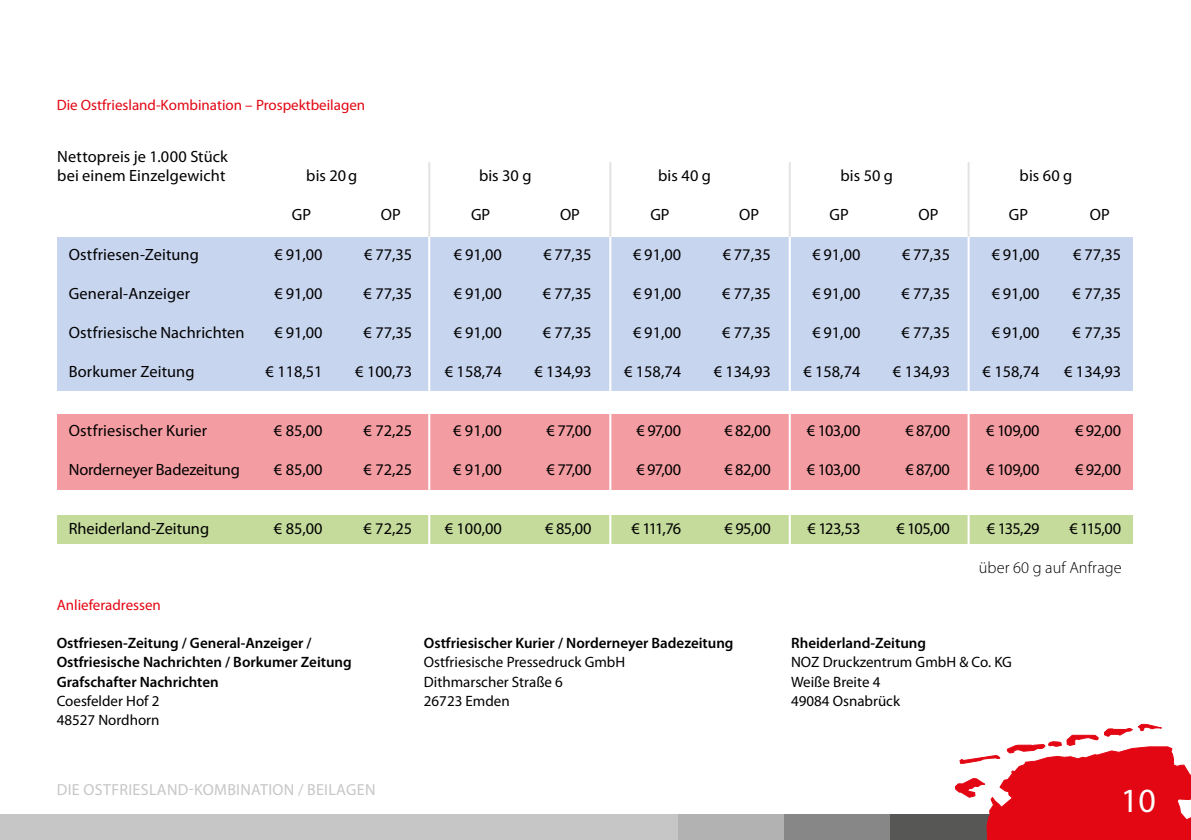
<style>
.page{position:relative;width:1191px;height:840px;background:#fff}
.page>*{position:absolute;margin:0;border:0;box-sizing:border-box;transform-origin:0 0}
.t1{font:34px "Myriad Pro";color:#fff}
.t2{font:16.4px/19.6px "Myriad Pro";color:#000}
.t3{font:300 16.4px "Myriad Pro";letter-spacing:.01em;color:#000}
.Seiteninhalt{font:16px "Myriad Pro";letter-spacing:.02em;color:#c6c6c6}
.GS{font:600 15px "Myriad Pro";color:#000}
.GS-2{font:15px "Myriad Pro";color:#000}
.GS-3{font:15px "Myriad Pro";color:#e30613}
</style>
<div class="page">
<div style="left:0;top:814px;width:678px;height:25px;background:#c6c6c6"></div>
<div style="left:890px;top:814px;width:106px;height:25px;background:#575756"></div>
<div style="left:784px;top:814px;width:106px;height:25px;background:#878787"></div>
<div style="left:678px;top:814px;width:106px;height:25px;background:#b3b2b2"></div>
<svg style="left:955px;top:723px;width:236px;height:116px"></svg>
<div style="left:57px;top:515px;width:1075px;height:28px;background:#c4db9b"></div>
<div style="left:57px;top:414px;width:1075px;height:75px;background:#f39ca1"></div>
<div style="left:57px;top:236px;width:1075px;height:154px;background:#c8d5ef"></div>
<hr style="left:428px;top:162px;width:2px;height:381px;background:#fff">
<hr style="left:609px;top:162px;width:2px;height:381px;background:#fff">
<hr style="left:788px;top:162px;width:2px;height:381px;background:#fff">
<hr style="left:967px;top:162px;width:2px;height:381px;background:#fff">
<hr style="left:428px;top:162px;width:2px;height:74px;background:#e3e3e3">
<hr style="left:609px;top:162px;width:2px;height:74px;background:#e3e3e3">
<hr style="left:788px;top:162px;width:2px;height:74px;background:#e3e3e3">
<hr style="left:967px;top:162px;width:2px;height:74px;background:#e3e3e3">
<p class="GS-3" style="left:57px;top:96px;width:310px">Die Ostfriesland-Kombination – Prospektbeilagen</p>
<p class="t2" style="left:57px;top:146px;width:172px">Nettopreis je 1.000 Stück bei einem Einzelgewicht</p>
<p class="t2" style="left:306px;top:165px;width:53px">bis 20g</p>
<p class="t2" style="left:479px;top:165px;width:54px">bis 30 g</p>
<p class="t2" style="left:658px;top:165px;width:54px">bis 40 g</p>
<p class="t2" style="left:840px;top:165px;width:54px">bis 50 g</p>
<p class="t2" style="left:1019px;top:165px;width:54px">bis 60 g</p>
<p class="t2" style="left:292px;top:205px;width:21px">GP</p>
<p class="t2" style="left:381px;top:205px;width:21px">OP</p>
<p class="t2" style="left:471px;top:205px;width:21px">GP</p>
<p class="t2" style="left:560px;top:205px;width:21px">OP</p>
<p class="t2" style="left:650px;top:205px;width:21px">GP</p>
<p class="t2" style="left:739px;top:205px;width:21px">OP</p>
<p class="t2" style="left:829px;top:205px;width:21px">GP</p>
<p class="t2" style="left:918px;top:205px;width:21px">OP</p>
<p class="t2" style="left:1009px;top:205px;width:21px">GP</p>
<p class="t2" style="left:1089px;top:205px;width:21px">OP</p>
<p class="t2" style="left:69px;top:244px;width:132px">Ostfriesen-Zeitung</p>
<p class="t2" style="left:275px;top:244px;width:49px">€ 91,00</p>
<p class="t2" style="left:364px;top:244px;width:49px">€ 77,35</p>
<p class="t2" style="left:454px;top:244px;width:49px">€ 91,00</p>
<p class="t2" style="left:543px;top:244px;width:49px">€ 77,35</p>
<p class="t2" style="left:633px;top:244px;width:49px">€ 91,00</p>
<p class="t2" style="left:723px;top:244px;width:49px">€ 77,35</p>
<p class="t2" style="left:812px;top:244px;width:49px">€ 91,00</p>
<p class="t2" style="left:902px;top:244px;width:49px">€ 77,35</p>
<p class="t2" style="left:991px;top:244px;width:49px">€ 91,00</p>
<p class="t2" style="left:1073px;top:244px;width:49px">€ 77,35</p>
<p class="t2" style="left:69px;top:283px;width:123px">General-Anzeiger</p>
<p class="t2" style="left:275px;top:283px;width:49px">€ 91,00</p>
<p class="t2" style="left:363px;top:283px;width:50px">€ 77,35</p>
<p class="t2" style="left:454px;top:283px;width:49px">€ 91,00</p>
<p class="t2" style="left:543px;top:283px;width:50px">€ 77,35</p>
<p class="t2" style="left:633px;top:283px;width:49px">€ 91,00</p>
<p class="t2" style="left:722px;top:283px;width:50px">€ 77,35</p>
<p class="t2" style="left:812px;top:283px;width:49px">€ 91,00</p>
<p class="t2" style="left:901px;top:283px;width:50px">€ 77,35</p>
<p class="t2" style="left:991px;top:283px;width:49px">€ 91,00</p>
<p class="t2" style="left:1072px;top:283px;width:50px">€ 77,35</p>
<p class="t2" style="left:69px;top:322px;width:177px">Ostfriesische Nachrichten</p>
<p class="t2" style="left:275px;top:322px;width:49px">€ 91,00</p>
<p class="t2" style="left:363px;top:322px;width:50px">€ 77,35</p>
<p class="t2" style="left:454px;top:322px;width:49px">€ 91,00</p>
<p class="t2" style="left:543px;top:322px;width:50px">€ 77,35</p>
<p class="t2" style="left:633px;top:322px;width:49px">€ 91,00</p>
<p class="t2" style="left:722px;top:322px;width:50px">€ 77,35</p>
<p class="t2" style="left:812px;top:322px;width:49px">€ 91,00</p>
<p class="t2" style="left:901px;top:322px;width:50px">€ 77,35</p>
<p class="t2" style="left:991px;top:322px;width:49px">€ 91,00</p>
<p class="t2" style="left:1072px;top:322px;width:50px">€ 77,35</p>
<p class="t2" style="left:69px;top:361px;width:127px">Borkumer Zeitung</p>
<p class="t2" style="left:265px;top:361px;width:59px">€ 118,51</p>
<p class="t2" style="left:355px;top:361px;width:59px">€ 100,73</p>
<p class="t2" style="left:445px;top:361px;width:59px">€ 158,74</p>
<p class="t2" style="left:534px;top:361px;width:59px">€ 134,93</p>
<p class="t2" style="left:624px;top:361px;width:59px">€ 158,74</p>
<p class="t2" style="left:713px;top:361px;width:59px">€ 134,93</p>
<p class="t2" style="left:803px;top:361px;width:59px">€ 158,74</p>
<p class="t2" style="left:893px;top:361px;width:59px">€ 134,93</p>
<p class="t2" style="left:982px;top:361px;width:59px">€ 158,74</p>
<p class="t2" style="left:1064px;top:361px;width:59px">€ 134,93</p>
<p class="t2" style="left:69px;top:420px;width:140px">Ostfriesischer Kurier</p>
<p class="t2" style="left:274px;top:420px;width:50px">€ 85,00</p>
<p class="t2" style="left:363px;top:420px;width:50px">€ 72,25</p>
<p class="t2" style="left:453px;top:420px;width:50px">€ 91,00</p>
<p class="t2" style="left:546px;top:420px;width:46px">€ 77,00</p>
<p class="t2" style="left:636px;top:420px;width:46px">€ 97,00</p>
<p class="t2" style="left:724px;top:420px;width:48px">€ 82,00</p>
<p class="t2" style="left:807px;top:420px;width:55px">€ 103,00</p>
<p class="t2" style="left:905px;top:420px;width:46px">€ 87,00</p>
<p class="t2" style="left:986px;top:420px;width:55px">€ 109,00</p>
<p class="t2" style="left:1075px;top:420px;width:48px">€ 92,00</p>
<p class="t2" style="left:69px;top:459px;width:173px">Norderneyer Badezeitung</p>
<p class="t2" style="left:274px;top:459px;width:50px">€ 85,00</p>
<p class="t2" style="left:363px;top:459px;width:50px">€ 72,25</p>
<p class="t2" style="left:453px;top:459px;width:50px">€ 91,00</p>
<p class="t2" style="left:546px;top:459px;width:46px">€ 77,00</p>
<p class="t2" style="left:636px;top:459px;width:46px">€ 97,00</p>
<p class="t2" style="left:724px;top:459px;width:48px">€ 82,00</p>
<p class="t2" style="left:807px;top:459px;width:55px">€ 103,00</p>
<p class="t2" style="left:905px;top:459px;width:46px">€ 87,00</p>
<p class="t2" style="left:986px;top:459px;width:55px">€ 109,00</p>
<p class="t2" style="left:1075px;top:459px;width:48px">€ 92,00</p>
<p class="t2" style="left:69px;top:518px;width:142px">Rheiderland-Zeitung</p>
<p class="t2" style="left:274px;top:518px;width:50px">€ 85,00</p>
<p class="t2" style="left:363px;top:518px;width:50px">€ 72,25</p>
<p class="t2" style="left:445px;top:518px;width:59px">€ 100,00</p>
<p class="t2" style="left:545px;top:518px;width:48px">€ 85,00</p>
<p class="t2" style="left:631px;top:518px;width:51px">€ 111,76</p>
<p class="t2" style="left:724px;top:518px;width:48px">€ 95,00</p>
<p class="t2" style="left:807px;top:518px;width:54px">€ 123,53</p>
<p class="t2" style="left:896px;top:518px;width:55px">€ 105,00</p>
<p class="t2" style="left:987px;top:518px;width:54px">€ 135,29</p>
<p class="t2" style="left:1069px;top:518px;width:53px">€ 115,00</p>
<p class="GS-3" style="left:57px;top:595px;width:106px">Anlieferadressen</p>
<p class="GS" style="left:57px;top:633px;width:256px">Ostfriesen-Zeitung / General-Anzeiger /</p>
<p class="GS" style="left:57px;top:652px;width:297px">Ostfriesische Nachrichten / Borkumer Zeitung</p>
<p class="GS" style="left:57px;top:671px;width:164px">Grafschafter Nachrichten</p>
<p class="GS-2" style="left:57px;top:691px;width:104px">Coesfelder Hof 2</p>
<p class="GS-2" style="left:57px;top:710px;width:104px">48527 Nordhorn</p>
<p class="Seiteninhalt" style="left:57px;top:779px;width:320px">DIE OSTFRIESLAND-KOMBINATION / BEILAGEN</p>
<p class="GS" style="left:424px;top:633px;width:311px">Ostfriesischer Kurier / Norderneyer Badezeitung</p>
<p class="GS-2" style="left:424px;top:652px;width:203px">Ostfriesische Pressedruck GmbH</p>
<p class="GS-2" style="left:424px;top:672px;width:141px">Dithmarscher Straße 6</p>
<p class="GS-2" style="left:424px;top:691px;width:87px">26723 Emden</p>
<p class="t3" style="left:978px;top:557px;width:145px">über 60 g auf Anfrage</p>
<p class="GS" style="left:791px;top:633px;width:136px">Rheiderland-Zeitung</p>
<p class="GS-2" style="left:791px;top:652px;width:222px">NOZ Druckzentrum GmbH &amp; Co. KG</p>
<p class="GS-2" style="left:791px;top:672px;width:91px">Weiße Breite 4</p>
<p class="GS-2" style="left:791px;top:691px;width:110px">49084 Osnabrück</p>
<h1 class="t1" style="left:1121px;top:779px;width:36px">10</h1>
</div>
